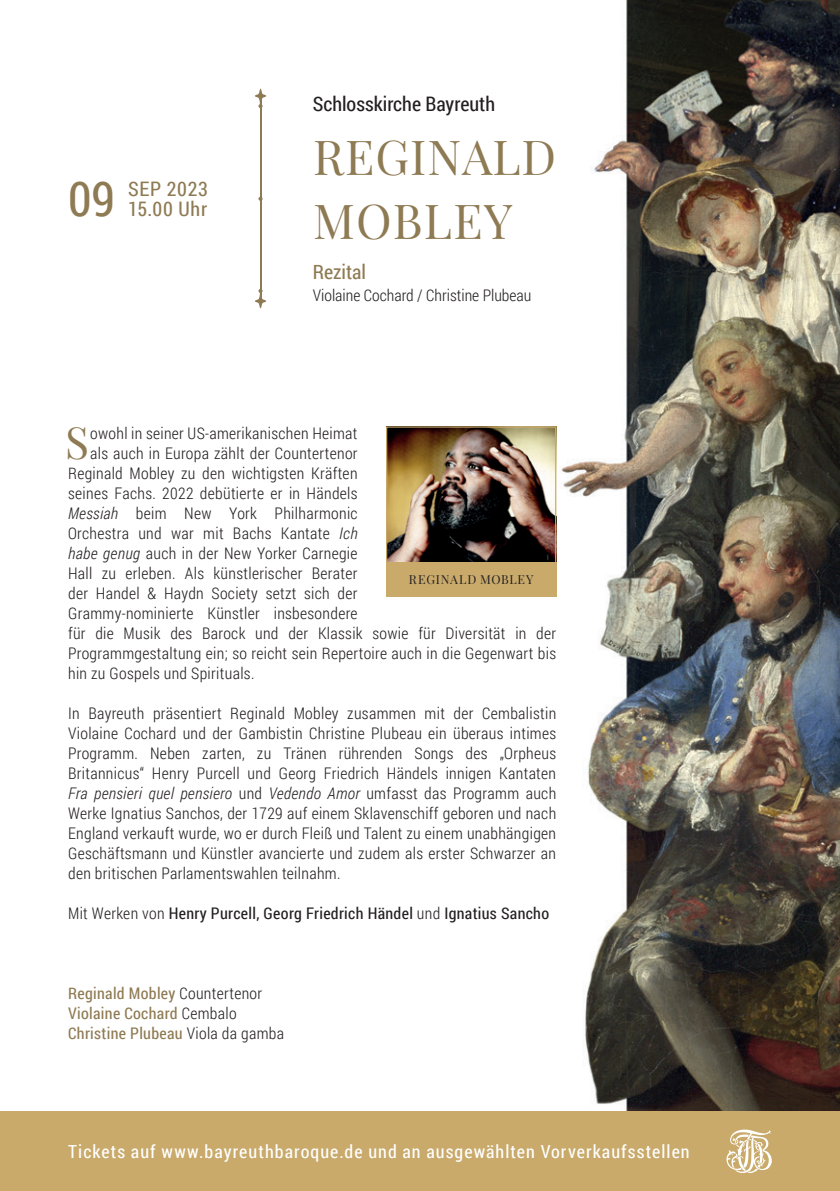
<style>
.page{position:relative;width:840px;height:1191px;background:#fff}
.page>*{position:absolute;margin:0;border:0;box-sizing:border-box;transform-origin:0 0}
.t1{font:48px/64px "Playfair Display";letter-spacing:.02em;color:#8e7a53}
.t2{font:48px "Roboto Condensed";color:#8e7a53}
.t3{font:44.2px "Playfair Display";color:#8e7a53}
.t4{font:20px "Roboto Condensed";color:#231f20}
.t5{font:20px "Roboto Condensed";letter-spacing:.03em;color:#8e7a53}
.t6{font:20px "Roboto Condensed";color:#8e7a53}
.t7{font:18px "Roboto Condensed";letter-spacing:.06em;color:#fff}
.t8{font:300 16px/20px "Roboto Condensed";letter-spacing:.02em;color:#231f20;text-align:justify}
.t9{font:16px "Roboto Condensed";letter-spacing:.02em;color:#8e7a53}
.t10{font:16px "Roboto Condensed";letter-spacing:.02em;color:#231f20}
.t11{font:300 16px "Roboto Condensed";color:#231f20}
.t12{font:12.4px "Playfair Display";letter-spacing:.06em;color:#231f20}
.s1{font-style:italic}
.s2{font-weight:300}
.s3{font-weight:300;color:#231f20}
</style>
<div class="page">
<img style="left:259px;top:0;width:580px;height:1111px">
<img style="left:388px;top:428px;width:166px;height:134px">
<div style="left:386px;top:562px;width:170px;height:34px;background:#c9aa6b"></div>
<div style="left:386px;top:426px;width:170px;height:170px;border:1px solid #c9aa6b"></div>
<hr style="left:260px;top:97px;width:1px;height:203px;background:#8e7a53">
<svg style="left:255px;top:289px;width:11px;height:19px"></svg>
<svg style="left:255px;top:89px;width:11px;height:19px"></svg>
<div style="left:0;top:1111px;width:839px;height:80px;background:#c9aa6b"></div>
<svg style="left:726px;top:1129px;width:46px;height:44px"></svg>
<p class="t2" style="left:68px;top:165px;width:48px">09</p>
<p class="t5" style="left:128px;top:175px;width:81px">SEP 2023</p>
<p class="t5" style="left:128px;top:195px;width:80px">15.00 Uhr</p>
<p class="t4" style="left:312px;top:90px;width:184px">Schlosskirche Bayreuth</p>
<p class="t1" style="left:313px;top:125px;width:244px">REGINALD<br>MOBLEY</p>
<p class="t6" style="left:312px;top:258px;width:55px">Rezital</p>
<p class="t11" style="left:312px;top:284px;width:220px">Violaine Cochard / Christine Plubeau</p>
<p class="t3" style="left:65px;top:414px;width:25px">S</p>
<p class="t8" style="left:90px;top:422px;width:269px">owohl in seiner US-amerikanischen Heimat</p>
<p class="t8" style="left:90px;top:442px;width:269px">als auch in Europa zählt der Countertenor</p>
<p class="t8" style="left:68px;top:462px;width:291px">Reginald Mobley zu den wichtigsten Kräften</p>
<p class="t8" style="left:68px;top:482px;width:291px">seines Fachs. 2022 debütierte er in Händels</p>
<p class="t8" style="left:68px;top:502px;width:291px"><span class="s1">Messiah</span> beim New York Philharmonic</p>
<p class="t8" style="left:68px;top:522px;width:291px">Orchestra und war mit Bachs Kantate <span class="s1">Ich</span></p>
<p class="t8" style="left:68px;top:542px;width:291px"><span class="s1">habe genug</span> auch in der New Yorker Carnegie</p>
<p class="t8" style="left:68px;top:562px;width:291px">Hall zu erleben. Als künstlerischer Berater</p>
<p class="t8" style="left:68px;top:582px;width:291px">der Handel &amp; Haydn Society setzt sich der</p>
<p class="t8" style="left:68px;top:602px;width:291px">Grammy-nominierte Künstler insbesondere</p>
<p class="t8" style="left:68px;top:622px;width:489px">für die Musik des Barock und der Klassik sowie für Diversität in der</p>
<p class="t8" style="left:68px;top:642px;width:489px">Programmgestaltung ein; so reicht sein Repertoire auch in die Gegenwart bis</p>
<p class="t8" style="left:68px;top:662px;width:188px">hin zu Gospels und Spirituals.</p>
<p class="t8" style="left:68px;top:702px;width:489px">In Bayreuth präsentiert Reginald Mobley zusammen mit der Cembalistin Violaine Cochard und der Gambistin Christine Plubeau ein überaus intimes Programm. Neben zarten, zu Tränen rührenden Songs des „Orpheus Britannicus“ Henry Purcell und Georg Friedrich Händels innigen Kantaten <span class="s1">Fra pensieri quel pensiero</span> und <span class="s1">Vedendo Amor</span> umfasst das Programm auch Werke Ignatius Sanchos, der 1729 auf einem Sklavenschiff geboren und nach England verkauft wurde, wo er durch Fleiß und Talent zu einem unabhängigen Geschäftsmann und Künstler avancierte und zudem als erster Schwarzer an den britischen Parlamentswahlen teilnahm.</p>
<p class="t10" style="left:68px;top:902px;width:482px"><span class="s2">Mit Werken von</span> Henry Purcell, Georg Friedrich Händel <span class="s2">und</span> Ignatius Sancho</p>
<p class="t12" style="left:409px;top:571px;width:126px">REGINALD MOBLEY</p>
<p class="t9" style="left:68px;top:982px;width:195px">Reginald Mobley <span class="s3">Countertenor</span></p>
<p class="t9" style="left:68px;top:1002px;width:170px">Violaine Cochard <span class="s3">Cembalo</span></p>
<p class="t9" style="left:68px;top:1022px;width:217px">Christine Plubeau <span class="s3">Viola da gamba</span></p>
<p class="t7" style="left:68px;top:1138px;width:622px">Tickets auf www.bayreuthbaroque.de und an ausgewählten Vorverkaufsstellen</p>
</div>
